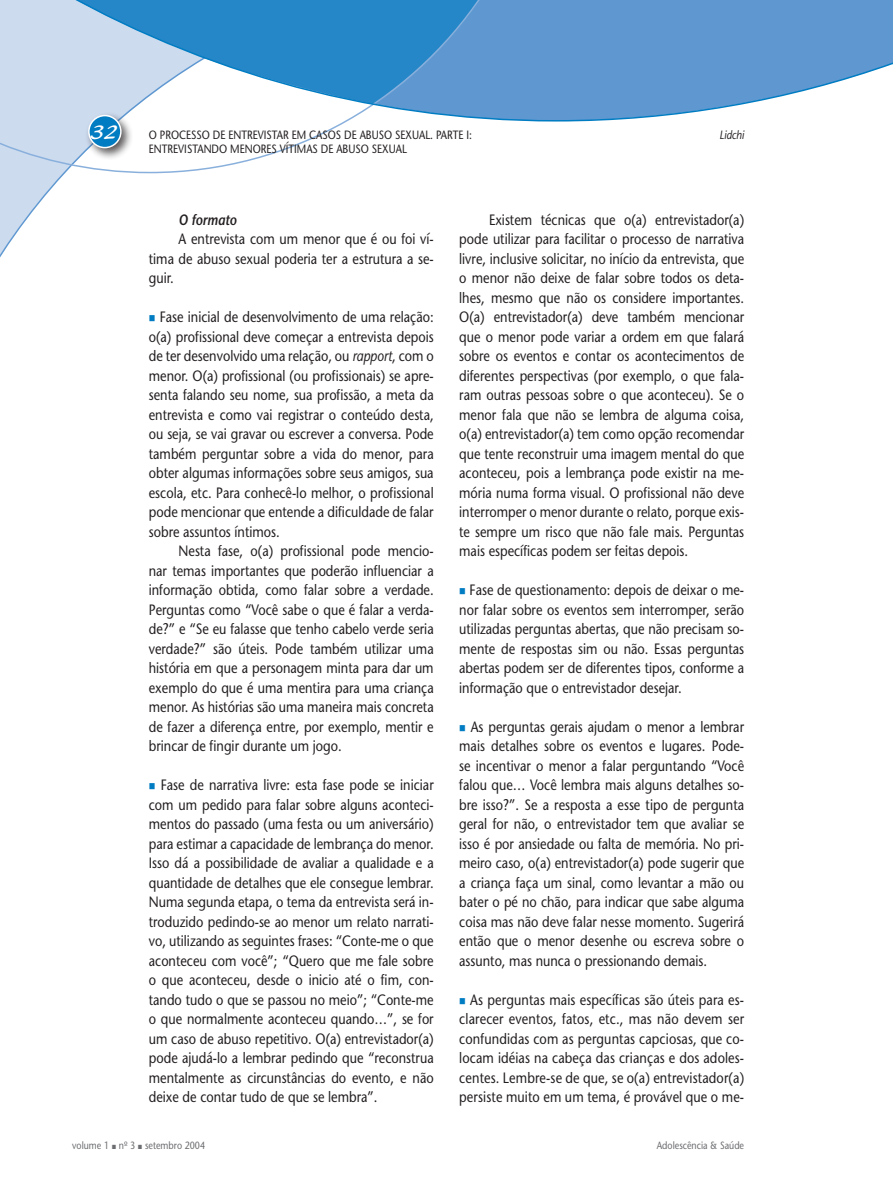
<style>
.page{position:relative;width:893px;height:1191px;background:#fff}
.page>*{position:absolute;margin:0;border:0;box-sizing:border-box;transform-origin:0 0}
.t1{font:21px "Blacklight D";color:#fff}
.t2{font:15px/19.5px "Stone Sans";color:#231f20;text-align:justify;scale:.85 1}
.t3{font:italic 600 15px "Stone Sans";color:#231f20;scale:.85 1}
.t4{font:12px "Stone Sans";color:#231f20;scale:.85 1}
.t5{font:italic 12px "Stone Sans";color:#231f20;scale:.85 1}
.t6{font:10.5px "Stone Sans";color:#6c6d70;scale:.85 1}
.s1{color:#007cc2}
.s2{font-style:italic}
</style>
<div class="page">
<svg style="left:0;top:174px;width:64px;height:84px"></svg>
<svg style="left:0;top:0;width:346px;height:174px"></svg>
<div style="left:84px;top:111px;width:49px;height:49px;background:#231f20;opacity:.75"></div>
<div style="left:89px;top:116px;width:32px;height:32px;background:#007cc2;border-radius:50%"></div>
<div style="left:88px;top:115px;width:34px;height:33px;border:2px solid #fff;border-radius:50%"></div>
<svg style="left:31px;top:0;width:859px;height:122px"></svg>
<svg style="left:890px;top:0;width:3px;height:65px"></svg>
<h1 class="t1" style="left:91px;top:119px;width:28px">32</h1>
<p class="t4" style="left:149px;top:127px;width:382px">O PROCESSO DE ENTREVISTAR EM CASOS DE ABUSO SEXUAL. PARTE I:</p>
<p class="t5" style="left:719px;top:127px;width:30px">Lidchi</p>
<p class="t4" style="left:149px;top:141px;width:305px">ENTREVISTANDO MENORES VÍTIMAS DE ABUSO SEXUAL</p>
<p class="t3" style="left:179px;top:210px;width:70px">O formato</p>
<p class="t2" style="left:149px;top:229px;width:337px;text-indent:30px">A entrevista com um menor que é ou foi ví&shy;tima de abuso sexual poderia ter a estrutura a se&shy;guir.</p>
<p class="t2" style="left:149px;top:307px;width:337px"><span class="s1">■</span> Fase inicial de desenvolvimento de uma relação: o(a) profissional deve começar a entrevista depois de ter desenvolvido uma relação, ou <span class="s2">rapport</span>, com o menor. O(a) profissional (ou profissionais) se apre&shy;senta falando seu nome, sua profissão, a meta da entrevista e como vai registrar o conteúdo desta, ou seja, se vai gravar ou escrever a conversa. Pode também perguntar sobre a vida do menor, para obter algumas informações sobre seus amigos, sua escola, etc. Para conhecê-lo melhor, o profissional pode mencionar que entende a dificuldade de falar sobre assuntos íntimos.</p>
<p class="t2" style="left:149px;top:541px;width:337px;text-indent:30px">Nesta fase, o(a) profissional pode mencio&shy;nar temas importantes que poderão influenciar a informação obtida, como falar sobre a verdade.<br>Perguntas como “Você sabe o que é falar a verda&shy;de?” e “Se eu falasse que tenho cabelo verde seria verdade?” são úteis. Pode também utilizar uma história em que a personagem minta para dar um exemplo do que é uma mentira para uma criança menor. As histórias são uma maneira mais concreta de fazer a diferença entre, por exemplo, mentir e brincar de fingir durante um jogo.</p>
<p class="t2" style="left:149px;top:775px;width:337px"><span class="s1">■</span> Fase de narrativa livre: esta fase pode se iniciar com um pedido para falar sobre alguns aconteci&shy;mentos do passado (uma festa ou um aniversário) para estimar a capacidade de lembrança do menor.<br>Isso dá a possibilidade de avaliar a qualidade e a quantidade de detalhes que ele consegue lembrar.<br>Numa segunda etapa, o tema da entrevista será in&shy;troduzido pedindo-se ao menor um relato narrati&shy;vo, utilizando as seguintes frases: “Conte-me o que aconteceu com você”; “Quero que me fale sobre o que aconteceu, desde o inicio até o fim, con&shy;tando tudo o que se passou no meio”; “Conte-me o que normalmente aconteceu quando…”, se for um caso de abuso repetitivo. O(a) entrevistador(a) pode ajudá-lo a lembrar pedindo que “reconstrua mentalmente as circunstâncias do evento, e não deixe de contar tudo de que se lembra”.</p>
<p class="t2" style="left:459px;top:209px;width:337px;text-indent:30px">Existem técnicas que o(a) entrevistador(a) pode utilizar para facilitar o processo de narrativa livre, inclusive solicitar, no início da entrevista, que o menor não deixe de falar sobre todos os deta&shy;lhes, mesmo que não os considere importantes.<br>O(a) entrevistador(a) deve também mencionar que o menor pode variar a ordem em que falará sobre os eventos e contar os acontecimentos de diferentes perspectivas (por exemplo, o que fala&shy;ram outras pessoas sobre o que aconteceu). Se o menor fala que não se lembra de alguma coisa, o(a) entrevistador(a) tem como opção recomendar que tente reconstruir uma imagem mental do que aconteceu, pois a lembrança pode existir na me&shy;mória numa forma visual. O profissional não deve interromper o menor durante o relato, porque exis&shy;te sempre um risco que não fale mais. Perguntas mais específicas podem ser feitas depois.</p>
<p class="t2" style="left:459px;top:580px;width:337px"><span class="s1">■</span> Fase de questionamento: depois de deixar o me&shy;nor falar sobre os eventos sem interromper, serão utilizadas perguntas abertas, que não precisam so&shy;mente de respostas sim ou não. Essas perguntas abertas podem ser de diferentes tipos, conforme a informação que o entrevistador desejar.</p>
<p class="t2" style="left:459px;top:716px;width:337px"><span class="s1">■</span> As perguntas gerais ajudam o menor a lembrar mais detalhes sobre os eventos e lugares. Pode&shy;se incentivar o menor a falar perguntando “Você falou que… Você lembra mais alguns detalhes so&shy;bre isso?”. Se a resposta a esse tipo de pergunta geral for não, o entrevistador tem que avaliar se isso é por ansiedade ou falta de memória. No pri&shy;meiro caso, o(a) entrevistador(a) pode sugerir que a criança faça um sinal, como levantar a mão ou bater o pé no chão, para indicar que sabe alguma coisa mas não deve falar nesse momento. Sugerirá então que o menor desenhe ou escreva sobre o assunto, mas nunca o pressionando demais.</p>
<p class="t2" style="left:459px;top:989px;width:337px"><span class="s1">■</span> As perguntas mais específicas são úteis para es&shy;clarecer eventos, fatos, etc., mas não devem ser confundidas com as perguntas capciosas, que co&shy;locam idéias na cabeça das crianças e dos adoles&shy;centes. Lembre-se de que, se o(a) entrevistador(a) persiste muito em um tema, é provável que o me-</p>
<p class="t6" style="left:72px;top:1139px;width:158px">volume 1 nº 3 setembro 2004</p>
<p class="t6" style="left:657px;top:1139px;width:104px">Adolescência &amp; Saúde</p>
</div>
